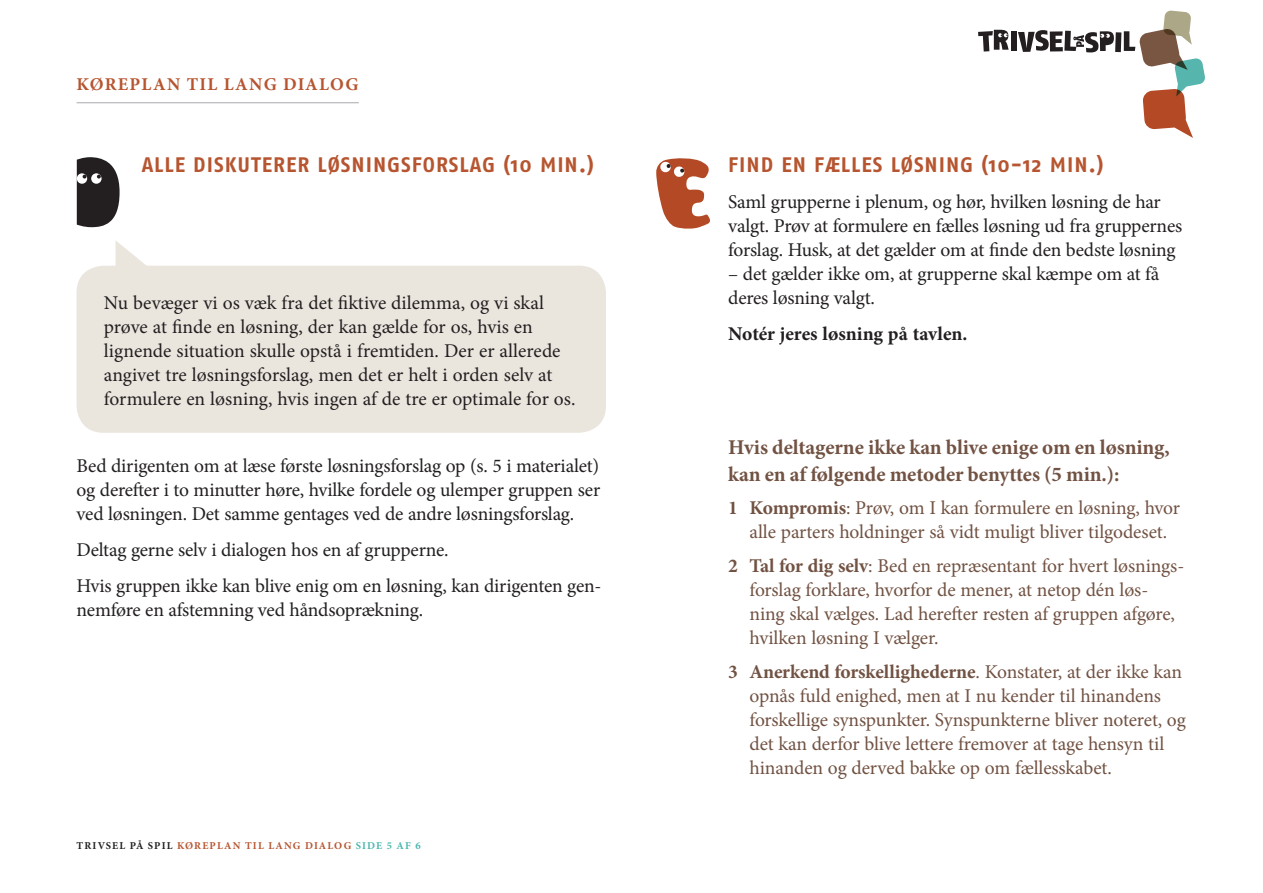
<style>
.page{position:relative;width:1263px;height:893px;background:#fff}
.page>*{position:absolute;margin:0;border:0;box-sizing:border-box;transform-origin:0 0}
.t1{font:700 21px/27px "Minion Pro";letter-spacing:-.005em;color:#715243}
.t2{font:700 21px "Fago No";letter-spacing:.045em;color:#b65530}
.t3{font:19.5px/24px "Minion Pro";letter-spacing:-.01em;color:#231f20}
.t4{font:19.5px/24px "Minion Pro";letter-spacing:-.005em;color:#715243}
.t5{font:700 19.5px "Minion Pro";color:#231f20}
.t6{font:700 18px "Minion Pro";letter-spacing:.07em;color:#b65530}
.t7{font:700 10.5px "Minion Pro";letter-spacing:.11em;color:#b65530}
.t8{font:700 10.5px "Minion Pro";color:#231f20}
.s1{color:#231f20}
.s2{color:#4ab7ae}
.s3{font-weight:700}
</style>
<div class="page">
<svg style="left:77px;top:157px;width:43px;height:70px;background:#494647"></svg>
<svg style="left:656px;top:158px;width:54px;height:71px"></svg>
<div style="left:77px;top:266px;width:529px;height:167px;background:#eae6de;border-radius:27px"></div>
<svg style="left:115px;top:241px;width:40px;height:25px"></svg>
<div style="left:1011px;top:31px;width:5px;height:20px;background:#231f20"></div>
<svg style="left:978px;top:30px;width:31px;height:22px"></svg>
<svg style="left:1018px;top:11px;width:187px;height:127px"></svg>
<hr style="left:77px;top:102px;width:282px;height:1px;background:#a8a9ad">
<p class="t6" style="left:77px;top:71px;width:14px">KØRE</p>
<p class="t6" style="left:130px;top:71px;width:26px">PLAN</p>
<p class="t6" style="left:187px;top:71px;width:52px">TIL LANG</p>
<p class="t6" style="left:283px;top:71px;width:37px">DIALOG</p>
<p class="t2" style="left:142px;top:153px;width:453px">ALLE DISKUTERER LØSNI NGSFORSLAG (10 MI N.)</p>
<p class="t3" style="left:104px;top:290px;width:473px">Nu bevæger vi os væk fra det fiktive dilemma, og vi skal prøve at finde en løsning, der kan gælde for os, hvis en lignende situation skulle opstå i fremtiden. Der er allerede angivet tre løsningsforslag, men det er helt i orden selv at formulere en løsning, hvis ingen af de tre er optimale for os.</p>
<p class="t3" style="left:77px;top:454px;width:525px;text-align:justify">Bed dirigenten om at læse første løsningsforslag op (s. 5 i materialet) og derefter i to minutter høre, hvilke fordele og ulemper gruppen ser ved løsningen. Det samme gentages ved de andre løsningsforslag.</p>
<p class="t3" style="left:77px;top:532px;width:526px;line-height:36px">Deltag gerne selv i dialogen hos en af grupperne.<br>Hvis gruppen ikke kan blive enig om en løsning, kan dirigenten gen-</p>
<p class="t3" style="left:77px;top:598px;width:348px">nemføre en afstemning ved håndsoprækning.</p>
<p class="t8" style="left:77px;top:838px;width:37px">TRIVSEL</p>
<p class="t7" style="left:130px;top:838px;width:292px"><span class="s1">PÅ SPIL</span> køreplan til lang dialog <span class="s2">Side 5 af 6</span></p>
<p class="t2" style="left:728px;top:153px;width:124px">FIND EN FÆLLES</p>
<p class="t2" style="left:891px;top:153px;width:214px">LØSNI NG (10-12 MI N.)</p>
<p class="t3" style="left:728px;top:190px;width:455px">Saml grupperne i plenum, og hør, hvilken løsning de har valgt. Prøv at formulere en fælles løsning ud fra gruppernes forslag. Husk, at det gælder om at finde den bedste løsning</p>
<p class="t3" style="left:728px;top:262px;width:433px">– det gælder ikke om, at grupperne skal kæmpe om at få deres løsning valgt.</p>
<p class="t5" style="left:728px;top:320px;width:241px">Notér jeres løsning på tavlen.</p>
<p class="t1" style="left:728px;top:433px;width:443px">Hvis deltagerne ikke kan blive enige om en løsning, kan en af følgende metoder benyttes (5 min.):</p>
<p class="t4" style="left:728px;top:496px;width:453px;text-align:center"><span class="s3">1 Kompromis</span>: Prøv, om I kan formulere en løsning, hvor alle parters holdninger så vidt muligt bliver tilgodeset.</p>
<p class="t4" style="left:749px;top:554px;width:436px;text-indent:-21px"><span class="s3">2 Tal for dig selv</span>: Bed en repræsentant for hvert løsnings&shy;forslag forklare, hvorfor de mener, at netop dén løs&shy;ning skal vælges. Lad herefter resten af gruppen afgøre, hvilken løsning I vælger.</p>
<p class="t4" style="left:749px;top:660px;width:438px;text-indent:-21px"><span class="s3">3 Anerkend forskellighederne</span>. Konstater, at der ikke kan opnås fuld enighed, men at I nu kender til hinandens forskellige synspunkter. Synspunkterne bliver noteret, og det kan derfor blive lettere fremover at tage hensyn til hinanden og derved bakke op om fællesskabet.</p>
</div>
